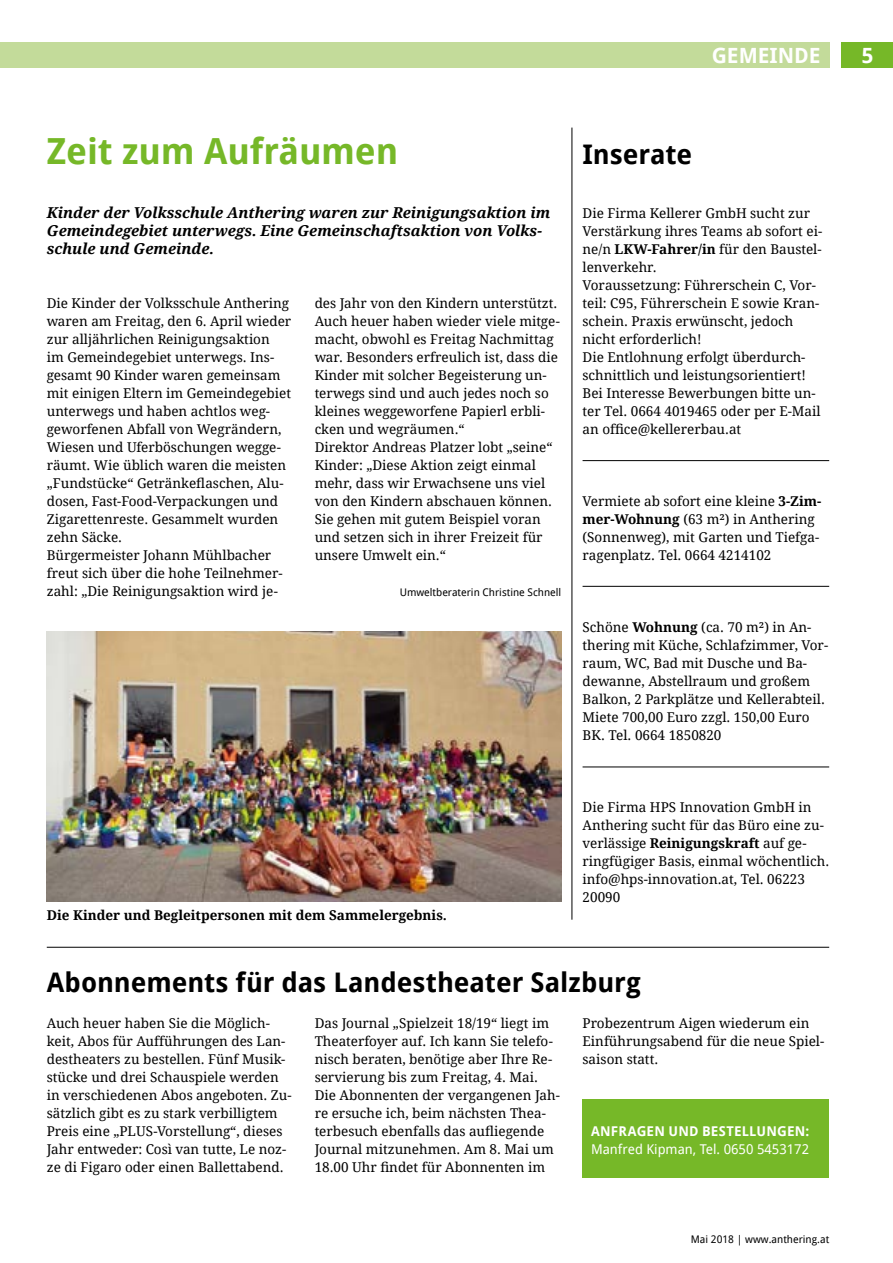
<style>
.page{position:relative;width:893px;height:1263px;background:#fff}
.page>*{position:absolute;margin:0;border:0;box-sizing:border-box;transform-origin:0 0}
.t1{font:700 36px "Droid Sans";letter-spacing:-.005em;color:#76b828}
.t2{font:700 27px "Droid Sans";color:#000}
.t3{font:700 21px "Droid Sans";color:#fff}
.t4{font:italic 700 15px/18px "Droid Serif";color:#000}
.t5{font:13.5px/18px "Droid Serif";color:#000}
.t6{font:700 13.5px "Droid Serif";color:#000}
.t7{font:13.5px "Droid Sans";color:#fff}
.t8{font:700 13.5px "Droid Sans";letter-spacing:.015em;color:#fff}
.t9{font:10.5px "Droid Sans";color:#000}
.s1{font-weight:700}
</style>
<div class="page">
<div style="left:842px;top:43px;width:51px;height:25px;background:#76b828"></div>
<div style="left:0;top:43px;width:829px;height:25px;background:#c3db9a"></div>
<img style="left:47px;top:631px;width:514px;height:271px">
<div style="left:583px;top:1100px;width:246px;height:78px;background:#76b828"></div>
<hr style="left:47px;top:947px;width:782px;height:1px;background:#000">
<hr style="left:583px;top:460px;width:246px;height:1px;background:#000">
<hr style="left:583px;top:586px;width:246px;height:1px;background:#000">
<hr style="left:583px;top:766px;width:246px;height:1px;background:#000">
<hr style="left:572px;top:128px;width:1px;height:792px;background:#000">
<h3 class="t3" style="left:712px;top:42px;width:110px">GEMEINDE</h3>
<h1 class="t1" style="left:47px;top:127px;width:353px">Zeit zum Aufräumen</h1>
<p class="t4" style="left:47px;top:203px;width:505px">Kinder der Volksschule Anthering waren zur Reinigungsaktion im<br>Gemeindegebiet unterwegs. Eine Gemeinschaftsaktion von Volks&shy;schule und Gemeinde.</p>
<p class="t5" style="left:47px;top:294px;width:246px">Die Kinder der Volksschule Anthering waren am Freitag, den 6. April wieder zur alljährlichen Reinigungsaktion<br>im Gemeindegebiet unterwegs. Ins&shy;gesamt 90 Kinder waren gemeinsam mit einigen Eltern im Gemeindegebiet unterwegs und haben achtlos weg&shy;geworfenen Abfall von Wegrändern, Wiesen und Uferböschungen wegge&shy;räumt. Wie üblich waren die meisten „Fundstücke“ Getränkeflaschen, Alu&shy;dosen, Fast-Food-Verpackungen und Zigarettenreste. Gesammelt wurden zehn Säcke.<br>Bürgermeister Johann Mühlbacher freut sich über die hohe Teilnehmer&shy;zahl: „Die Reinigungsaktion wird je-</p>
<p class="t5" style="left:315px;top:294px;width:247px">des Jahr von den Kindern unterstützt.<br>Auch heuer haben wieder viele mitge&shy;macht, obwohl es Freitag Nachmittag war. Besonders erfreulich ist, dass die Kinder mit solcher Begeisterung un&shy;terwegs sind und auch jedes noch so kleines weggeworfene Papierl erbli&shy;cken und wegräumen.“<br>Direktor Andreas Platzer lobt „seine“ Kinder: „Diese Aktion zeigt einmal mehr, dass wir Erwachsene uns viel von den Kindern abschauen können.<br>Sie gehen mit gutem Beispiel voran und setzen sich in ihrer Freizeit für unsere Umwelt ein.“</p>
<p class="t9" style="left:400px;top:585px;width:163px">Umweltberaterin Christine Schnell</p>
<h2 class="t2" style="left:583px;top:137px;width:111px">Inserate</h2>
<p class="t5" style="left:583px;top:204px;width:241px">Die Firma Kellerer GmbH sucht zur<br>Verstärkung ihres Teams ab sofort ei&shy;ne/n <span class="s1">LKW-Fahrer/in</span> für den Baustel&shy;lenverkehr.<br>Voraussetzung: Führerschein C, Vor&shy;teil: C95, Führerschein E sowie Kran&shy;schein. Praxis erwünscht, jedoch nicht erforderlich!<br>Die Entlohnung erfolgt überdurch&shy;schnittlich und leistungsorientiert!<br>Bei Interesse Bewerbungen bitte un&shy;ter Tel. 0664 4019465 oder per E-Mail an office@kellererbau.at</p>
<p class="t5" style="left:583px;top:492px;width:240px">Vermiete ab sofort eine kleine <span class="s1">3-Zim&shy;mer-Wohnung</span> (63 m²) in Anthering (Sonnenweg), mit Garten und Tiefga&shy;ragenplatz. Tel. 0664 4214102</p>
<p class="t5" style="left:583px;top:618px;width:247px">Schöne <span class="s1">Wohnung</span> (ca. 70 m²) in An&shy;thering mit Küche, Schlafzimmer, Vor&shy;raum, WC, Bad mit Dusche und Ba&shy;dewanne, Abstellraum und großem Balkon, 2 Parkplätze und Kellerabteil.<br>Miete 700,00 Euro zzgl. 150,00 Euro BK. Tel. 0664 1850820</p>
<p class="t6" style="left:47px;top:906px;width:402px">Die Kinder und Begleitpersonen mit dem Sammelergebnis.</p>
<p class="t5" style="left:583px;top:798px;width:248px">Die Firma HPS Innovation GmbH in<br>Anthering sucht für das Büro eine zu&shy;verlässige <span class="s1">Reinigungskraft</span> auf ge&shy;ringfügiger Basis, einmal wöchentlich. info@hps-innovation.at, Tel. 06223<br>20090</p>
<h2 class="t2" style="left:47px;top:965px;width:596px">Abonnements für das Landestheater Salzburg</h2>
<p class="t5" style="left:47px;top:1014px;width:246px">Auch heuer haben Sie die Möglich&shy;keit, Abos für Aufführungen des Lan&shy;destheaters zu bestellen. Fünf Musik&shy;stücke und drei Schauspiele werden in verschiedenen Abos angeboten. Zu&shy;sätzlich gibt es zu stark verbilligtem Preis eine „PLUS-Vorstellung“, dieses Jahr entweder: Così van tutte, Le noz&shy;ze di Figaro oder einen Ballettabend.</p>
<p class="t5" style="left:315px;top:1014px;width:247px">Das Journal „Spielzeit 18/19“ liegt im Theaterfoyer auf. Ich kann Sie telefo&shy;nisch beraten, benötige aber Ihre Re&shy;servierung bis zum Freitag, 4. Mai.<br>Die Abonnenten der vergangenen Jah&shy;re ersuche ich, beim nächsten Thea&shy;terbesuch ebenfalls das aufliegende Journal mitzunehmen. Am 8. Mai um 18.00 Uhr findet für Abonnenten im</p>
<p class="t5" style="left:583px;top:1014px;width:243px">Probezentrum Aigen wiederum ein<br>Einführungsabend für die neue Spiel&shy;saison statt.</p>
<p class="t8" style="left:591px;top:1122px;width:220px">ANFRAGEN UND BESTELLUNGEN:</p>
<p class="t7" style="left:591px;top:1140px;width:220px">Manfred Kipman, Tel. 0650 5453172</p>
<p class="t9" style="left:691px;top:1233px;width:140px">Mai 2018 | www.anthering.at</p>
<h3 class="t3" style="left:862px;top:42px;width:13px">5</h3>
</div>
